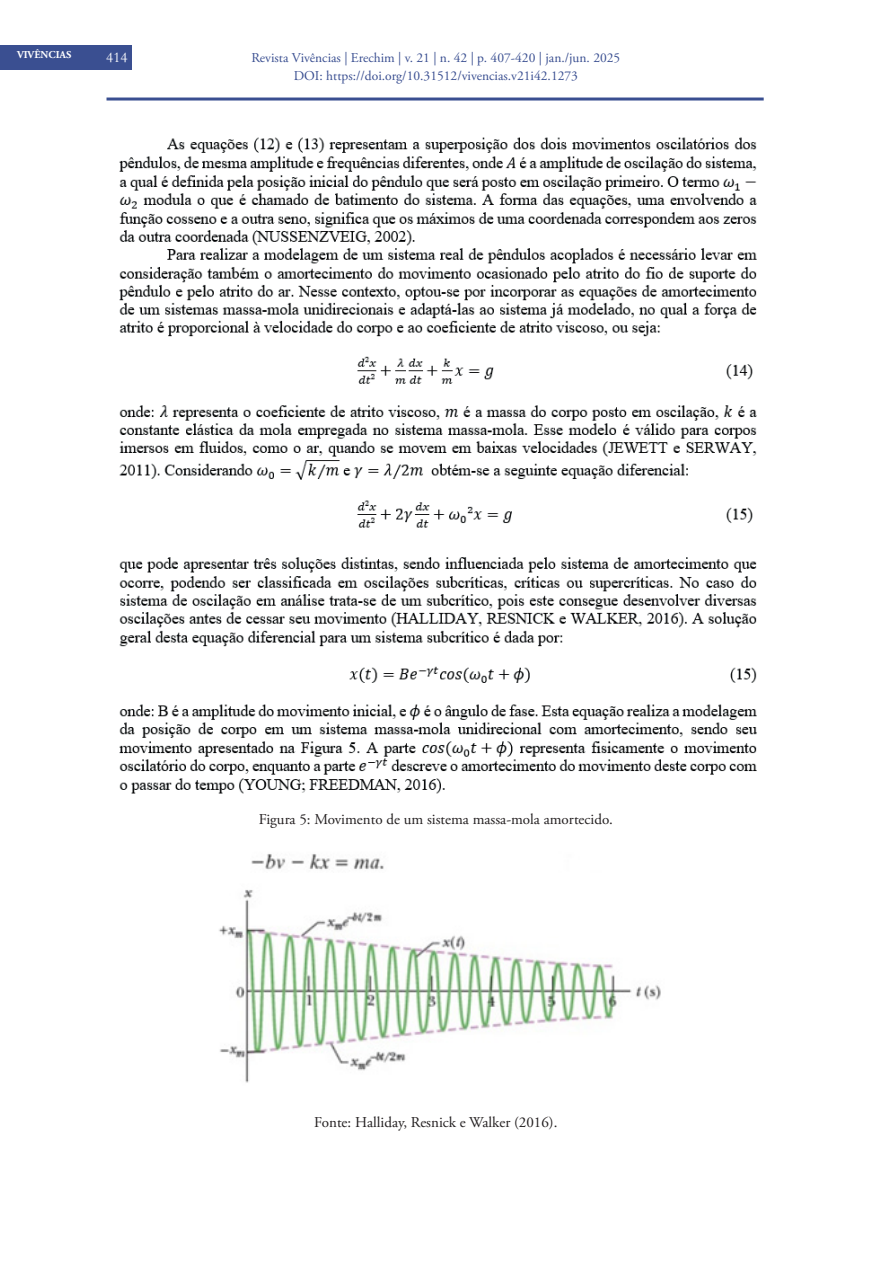
<style>
.page{position:relative;width:893px;height:1263px;background:#fff}
.page>*{position:absolute;margin:0;border:0;box-sizing:border-box;transform-origin:0 0}
.Tabela{font:15px "Adobe Garamond Pro";color:#231f20}
.t1{font:15px "Garamond";color:#fff}
.t2{font:13.5px/18px "Adobe Garamond Pro";color:#3a4f91;text-align:center}
.t3{font:700 10.5px "Adobe Garamond Pro";color:#fff}
</style>
<div class="page">
<div style="left:0;top:45px;width:131px;height:24px;background:#3a4f91"></div>
<hr style="left:107px;top:98px;width:657px;height:3px;background:#3a4f91">
<img style="left:119px;top:137px;width:638px;height:657px">
<img style="left:219px;top:854px;width:442px;height:229px">
<p class="t3" style="left:17px;top:49px;width:56px">VIVÊNCIAS</p>
<p class="t2" style="left:251px;top:49px;width:370px">Revista Vivências | Erechim | v. 21 | n. 42 | p. 407-420 | jan./jun. 2025<br>DOI: https://doi.org/10.31512/vivencias.v21i42.1273</p>
<p class="t1" style="left:106px;top:47px;width:23px">414</p>
<p class="Tabela" style="left:259px;top:810px;width:355px">Figura 5: Movimento de um sistema massa-mola amortecido.</p>
<p class="Tabela" style="left:314px;top:1113px;width:245px">Fonte: Halliday, Resnick e Walker (2016).</p>
</div>
